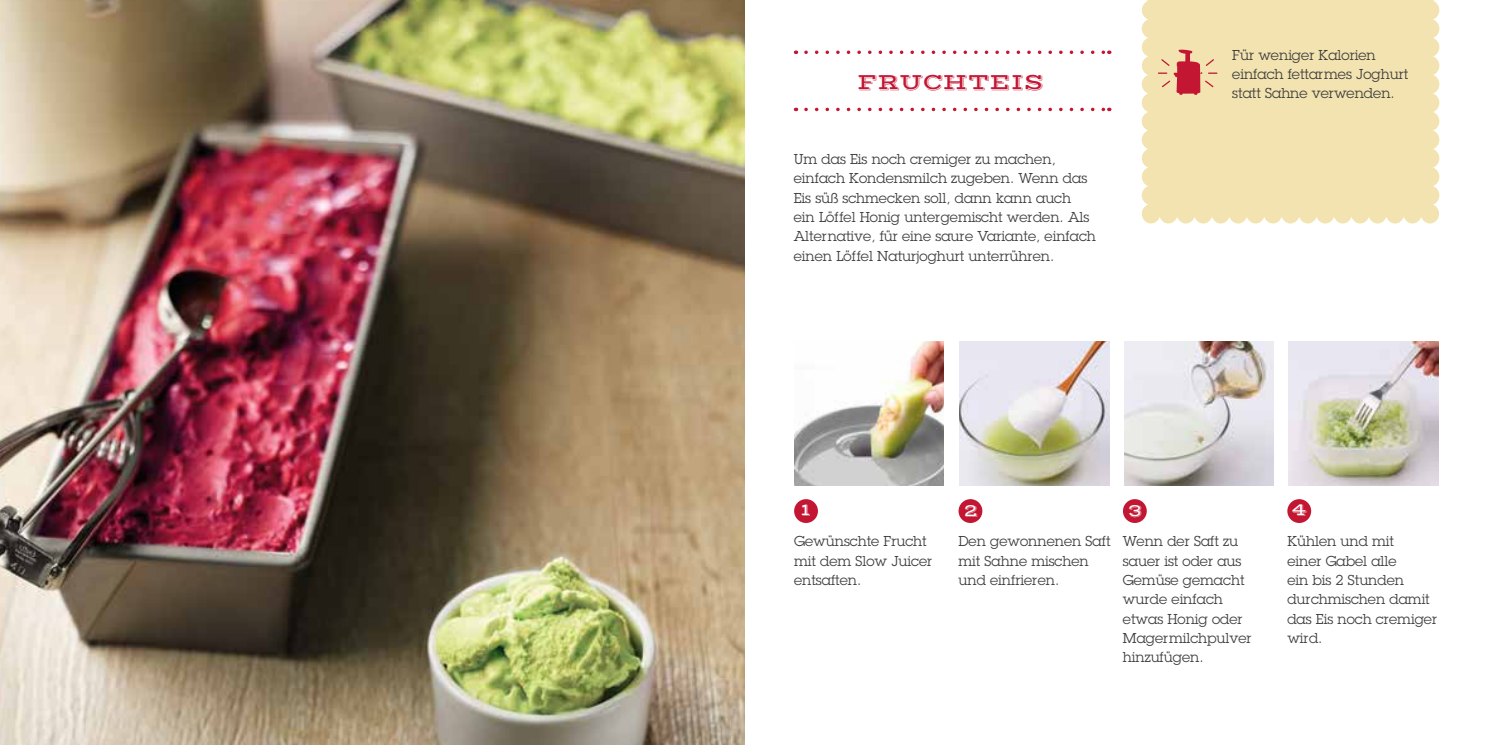
<style>
.page{position:relative;width:1489px;height:745px;background:#fff}
.page>*{position:absolute;margin:0;border:0;box-sizing:border-box;transform-origin:0 0}
.t1{font:22.75px "Vast Shadow";color:#c31632}
.t2{font:17.5px "Vast Shadow";color:#fff}
.t3{font:14px/19.2px "Lubalin Graph Std";color:#3c3c3b}
</style>
<div class="page">
<div style="left:794px;top:499px;width:24px;height:23px;background:#c31632;border-radius:50%"></div>
<div style="left:958px;top:499px;width:24px;height:23px;background:#c31632;border-radius:50%"></div>
<div style="left:1122px;top:499px;width:24px;height:23px;background:#c31632;border-radius:50%"></div>
<div style="left:1287px;top:499px;width:23px;height:23px;background:#c31632;border-radius:50%"></div>
<img style="left:0;top:0;width:744px;height:744px">
<img style="left:959px;top:341px;width:150px;height:144px">
<img style="left:794px;top:341px;width:149px;height:144px">
<img style="left:1124px;top:341px;width:149px;height:144px">
<img style="left:1288px;top:341px;width:149px;height:144px">
<div style="left:1141px;top:0;width:298px;height:223px;background:#f2e3b0"></div>
<svg style="left:806px;top:50px;width:303px;height:4px"></svg>
<svg style="left:806px;top:108px;width:303px;height:3px"></svg>
<svg style="left:1157px;top:50px;width:60px;height:45px;background:#e29e85"></svg>
<h1 class="t1" style="left:857px;top:69px;width:188px">FRUCHTEIS</h1>
<p class="t3" style="left:793px;top:149px;width:303px">Um das Eis noch cremiger zu machen, einfach Kondensmilch zugeben. Wenn das Eis süß schmecken soll, dann kann auch<br>ein Löffel Honig untergemischt werden. Als Alternative, für eine saure Variante, einfach einen Löffel Naturjoghurt unterrühren.</p>
<p class="t3" style="left:1232px;top:45px;width:177px">Für weniger Kalorien einfach fettarmes Joghurt statt Sahne verwenden.</p>
<p class="t2" style="left:800px;top:499px;width:11px">1</p>
<p class="t2" style="left:964px;top:499px;width:15px">2</p>
<p class="t2" style="left:1127px;top:499px;width:16px">3</p>
<p class="t2" style="left:1292px;top:499px;width:16px">4</p>
<p class="t3" style="left:794px;top:531px;width:140px">Gewünschte Frucht mit dem Slow Juicer entsaften.</p>
<p class="t3" style="left:958px;top:531px;width:153px">Den gewonnenen Saft mit Sahne mischen und einfrieren.</p>
<p class="t3" style="left:1122px;top:531px;width:130px">Wenn der Saft zu sauer ist oder aus<br>Gemüse gemacht wurde einfach etwas Honig oder<br>Magermilchpulver hinzufügen.</p>
<p class="t3" style="left:1287px;top:531px;width:151px">Kühlen und mit<br>einer Gabel alle<br>ein bis 2 Stunden durchmischen damit das Eis noch cremiger wird.</p>
</div>
